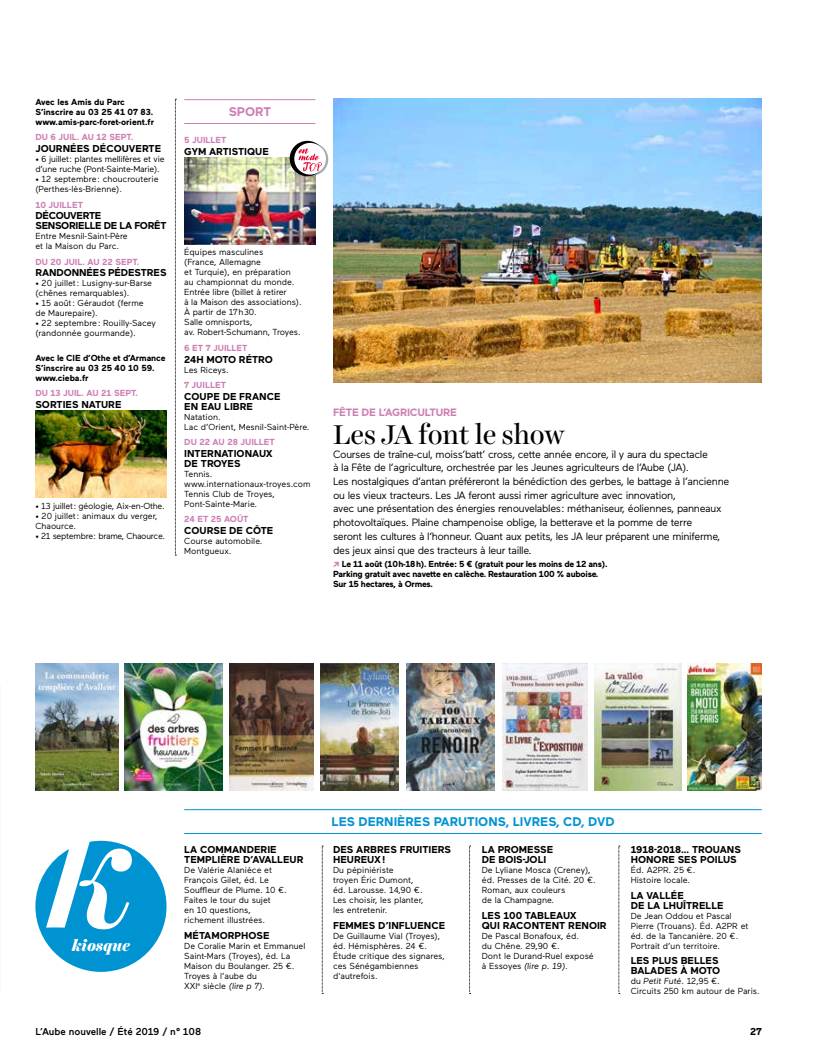
<style>
.page{position:relative;width:815px;height:1063px;background:#fff}
.page>*{position:absolute;margin:0;border:0;box-sizing:border-box;transform-origin:0 0}
.t1{font:27.5px "Harriet Display";color:#000}
.t2{font:italic 900 15.62px "Harriet Display";letter-spacing:-.005em;color:#fff}
.t3{font:700 12.5px "Maax";color:#0093d2}
.t4{font:700 12.5px "Maax";color:#cd7fb4}
.t5{font:10.62px/13.8px "Maax";letter-spacing:-.03em;color:#000}
.t6{font:700 10.62px "Maax";letter-spacing:-.02em;color:#cd7fb4}
.t7{font:700 10px/10px "Maax";color:#000}
.t8{font:700 10px/10px "Maax";letter-spacing:-.03em;color:#000}
.t9{font:500 10px "Maax";color:#000}
.t10{font:8.75px/10px "Maax";color:#000}
.t11{font:700 8.75px/10px "Maax";letter-spacing:-.025em;color:#000}
.t12{font:700 8.75px "Maax";color:#cd7fb4}
.t13{font:8.75px/10px "Maax";letter-spacing:-.02em;color:#000}
.t14{font:700 8.75px/10px "Maax";color:#000}
.t15{font:8.75px "Maax";letter-spacing:-.03em;color:#000}
.s1{font-size:10px;color:#cd7fb4}
.s2{font-style:italic}
</style>
<div class="page">
<svg style="left:619px;top:846px;width:1px;height:148px"></svg>
<img style="left:35px;top:410px;width:132px;height:88px">
<hr style="left:184px;top:99px;width:131px;height:1px;background:#cd7fb4">
<hr style="left:184px;top:123px;width:131px;height:1px;background:#cd7fb4">
<img style="left:184px;top:157px;width:131px;height:87px">
<svg style="left:35px;top:841px;width:132px;height:131px"></svg>
<hr style="left:184px;top:809px;width:578px;height:1px;background:#0093d2">
<hr style="left:184px;top:833px;width:578px;height:1px;background:#0093d2">
<img style="left:35px;top:664px;width:83px;height:126px">
<img style="left:230px;top:664px;width:83px;height:126px">
<img style="left:321px;top:664px;width:78px;height:126px">
<img style="left:407px;top:664px;width:87px;height:126px">
<img style="left:502px;top:664px;width:85px;height:126px">
<img style="left:595px;top:664px;width:86px;height:126px">
<img style="left:687px;top:664px;width:74px;height:126px">
<img style="left:333px;top:99px;width:429px;height:284px">
<svg style="left:322px;top:846px;width:1px;height:148px"></svg>
<svg style="left:469px;top:846px;width:2px;height:148px"></svg>
<img style="left:124px;top:664px;width:99px;height:126px">
<svg style="left:175px;top:99px;width:1px;height:457px"></svg>
<svg style="left:295px;top:143px;width:33px;height:33px"></svg>
<div style="left:290px;top:141px;width:35px;height:35px;background:#000;border-radius:50%"></div>
<svg style="left:294px;top:143px;width:32px;height:32px"></svg>
<svg style="left:299px;top:148px;width:23px;height:23px"></svg>
<p class="t14" style="left:35px;top:97px;width:120px">Avec les Amis du Parc<br>S’inscrire au 03 25 41 07 83. www.amis-parc-foret-orient.fr</p>
<p class="t12" style="left:35px;top:132px;width:99px">DU 6 JUIL. AU 12 SEPT.</p>
<p class="t7" style="left:35px;top:143px;width:127px">JOURNÉES DÉCOUVERTE</p>
<p class="t13" style="left:35px;top:154px;width:131px">• 6 juillet : plantes mellifères et vie d’une ruche (Pont-Sainte-Marie).</p>
<p class="t10" style="left:35px;top:174px;width:125px">• 12 septembre : choucrouterie (Perthes-lès-Brienne).</p>
<p class="t12" style="left:35px;top:199px;width:49px">10 JUILLET</p>
<p class="t8" style="left:35px;top:210px;width:133px">DÉCOUVERTE<br>SENSORIELLE DE LA FORÊT</p>
<p class="t10" style="left:35px;top:231px;width:94px">Entre Mesnil-Saint-Père et la Maison du Parc.</p>
<p class="t12" style="left:35px;top:256px;width:105px">DU 20 JUIL. AU 22 SEPT.</p>
<p class="t7" style="left:35px;top:267px;width:133px">RANDONNÉES PÉDESTRES</p>
<p class="t10" style="left:35px;top:278px;width:118px">• 20 juillet : Lusigny-sur-Barse (chênes remarquables).</p>
<p class="t10" style="left:35px;top:298px;width:110px">• 15 août : Géraudot (ferme de Maurepaire).</p>
<p class="t10" style="left:35px;top:318px;width:122px">• 22 septembre : Rouilly-Sacey (randonnée gourmande).</p>
<p class="t11" style="left:35px;top:352px;width:132px">Avec le CIE d’Othe et d’Armance<br>S’inscrire au 03 25 40 10 59. www.cieba.fr</p>
<p class="t12" style="left:35px;top:387px;width:104px">DU 13 JUIL. AU 21 SEPT.</p>
<p class="t7" style="left:35px;top:399px;width:88px">SORTIES NATURE</p>
<p class="t13" style="left:35px;top:500px;width:131px">• 13 juillet : géologie, Aix-en-Othe.</p>
<p class="t10" style="left:35px;top:510px;width:123px">• 20 juillet : animaux du verger,<br>Chaource.</p>
<p class="t15" style="left:35px;top:530px;width:131px">• 21 septembre : brame, Chaource.</p>
<h3 class="t4" style="left:229px;top:103px;width:44px">SPORT</h3>
<p class="t12" style="left:184px;top:134px;width:44px">5 JUILLET</p>
<p class="t7" style="left:184px;top:146px;width:86px">GYM ARTISTIQUE</p>
<p class="t10" style="left:184px;top:247px;width:119px">Équipes masculines<br>(France, Allemagne<br>et Turquie), en préparation au championnat du monde.<br>Entrée libre (billet à retirer<br>à la Maison des associations).<br>À partir de 17h30.<br>Salle omnisports,<br>av. Robert-Schumann, Troyes.</p>
<p class="t12" style="left:184px;top:342px;width:65px">6 ET 7 JUILLET</p>
<p class="t7" style="left:184px;top:354px;width:90px">24H MOTO RÉTRO</p>
<p class="t10" style="left:184px;top:364px;width:46px">Les Riceys.</p>
<p class="t12" style="left:184px;top:379px;width:43px">7 JUILLET</p>
<p class="t7" style="left:184px;top:391px;width:98px">COUPE DE FRANCE<br>EN EAU LIBRE</p>
<p class="t10" style="left:184px;top:411px;width:127px">Natation.<br>Lac d’Orient, Mesnil-Saint-Père.</p>
<p class="t12" style="left:184px;top:436px;width:92px">DU 22 AU 28 JUILLET</p>
<p class="t7" style="left:184px;top:448px;width:90px">INTERNATIONAUX<br>DE TROYES</p>
<p class="t10" style="left:184px;top:468px;width:128px">Tennis. www.internationaux-troyes.com<br>Tennis Club de Troyes,<br>Pont-Sainte-Marie.</p>
<p class="t12" style="left:184px;top:513px;width:66px">24 ET 25 AOÛT</p>
<p class="t7" style="left:184px;top:525px;width:91px">COURSE DE CÔTE</p>
<p class="t10" style="left:184px;top:535px;width:80px">Course automobile.<br>Montgueux.</p>
<p class="t6" style="left:333px;top:406px;width:125px">FÊTE DE L’AGRICULTURE</p>
<h1 class="t1" style="left:333px;top:415px;width:234px">Les JA font le show</h1>
<p class="t5" style="left:333px;top:446px;width:398px">Courses de traîne-cul, moiss’batt’ cross, cette année encore, il y aura du spectacle<br>à la Fête de l’agriculture, orchestrée par les Jeunes agriculteurs de l’Aube (JA).<br>Les nostalgiques d’antan préféreront la bénédiction des gerbes, le battage à l’ancienne ou les vieux tracteurs. Les JA feront aussi rimer agriculture avec innovation,<br>avec une présentation des énergies renouvelables : méthaniseur, éoliennes, panneaux photovoltaïques. Plaine champenoise oblige, la betterave et la pomme de terre<br>seront les cultures à l’honneur. Quant aux petits, les JA leur préparent une miniferme, des jeux ainsi que des tracteurs à leur taille.</p>
<p class="t11" style="left:333px;top:559px;width:276px"><span class="s1">↗</span> Le 11 août (10h-18h). Entrée : 5 € (gratuit pour les moins de 12 ans).<br>Parking gratuit avec navette en calèche. Restauration 100 % auboise.<br>Sur 15 hectares, à Ormes.</p>
<h2 class="t2" style="left:72px;top:935px;width:60px">kiosque</h2>
<p class="t7" style="left:184px;top:844px;width:121px">LA COMMANDERIE<br>TEMPLIÈRE D’AVALLEUR</p>
<p class="t10" style="left:184px;top:865px;width:104px">De Valérie Alanièce et<br>François Gilet, éd. Le<br>Souffleur de Plume. 10 €.<br>Faites le tour du sujet<br>en 10 questions, richement illustrées.</p>
<p class="t7" style="left:184px;top:930px;width:87px">MÉTAMORPHOSE</p>
<p class="t10" style="left:184px;top:940px;width:123px">De Coralie Marin et Emmanuel<br>Saint-Mars (Troyes), éd. La<br>Maison du Boulanger. 25 €.<br>Troyes à l’aube du<br>XXI<sup>e</sup> siècle <span class="s2">(lire p 7)</span>.</p>
<h3 class="t3" style="left:332px;top:814px;width:284px">LES DERNIÈRES PARUTIONS, LIVRES, CD, DVD</h3>
<p class="t7" style="left:333px;top:844px;width:119px">DES ARBRES FRUITIERS<br>HEUREUX !</p>
<p class="t10" style="left:333px;top:865px;width:92px">Du pépiniériste<br>troyen Éric Dumont, éd. Larousse. 14,90 €.<br>Les choisir, les planter, les entretenir.</p>
<p class="t7" style="left:333px;top:920px;width:114px">FEMMES D’INFLUENCE</p>
<p class="t10" style="left:333px;top:930px;width:113px">De Guillaume Vial (Troyes), éd. Hémisphères. 24 €.<br>Étude critique des signares, ces Sénégambiennes d'autrefois.</p>
<p class="t7" style="left:482px;top:844px;width:73px">LA PROMESSE<br>DE BOIS-JOLI</p>
<p class="t10" style="left:482px;top:865px;width:115px">De Lyliane Mosca (Creney), éd. Presses de la Cité. 20 €.<br>Roman, aux couleurs<br>de la Champagne.</p>
<p class="t7" style="left:482px;top:910px;width:126px">LES 100 TABLEAUX<br>QUI RACONTENT RENOIR</p>
<p class="t10" style="left:482px;top:930px;width:113px">De Pascal Bonafoux, éd.<br>du Chêne. 29,90 €.<br>Dont le Durand-Ruel exposé à Essoyes <span class="s2">(lire p. 19)</span>.</p>
<p class="t7" style="left:631px;top:844px;width:112px">1918-2018… TROUANS<br>HONORE SES POILUS</p>
<p class="t10" style="left:631px;top:865px;width:66px">Éd. A2PR. 25 €.<br>Histoire locale.</p>
<p class="t7" style="left:631px;top:890px;width:94px">LA VALLÉE<br>DE LA LHUÎTRELLE</p>
<p class="t10" style="left:631px;top:910px;width:119px">De Jean Oddou et Pascal<br>Pierre (Trouans). Éd. A2PR et éd. de la Tancanière. 20 €.<br>Portrait d’un territoire.</p>
<p class="t7" style="left:631px;top:955px;width:91px">LES PLUS BELLES<br>BALADES À MOTO</p>
<p class="t10" style="left:631px;top:975px;width:131px">du <span class="s2">Petit Futé</span>. 12,95 €.<br>Circuits 250 km autour de Paris.</p>
<p class="t9" style="left:35px;top:1025px;width:167px">L’Aube nouvelle / Été 2019 / n° 108</p>
<p class="t7" style="left:750px;top:1026px;width:13px">27</p>
</div>
